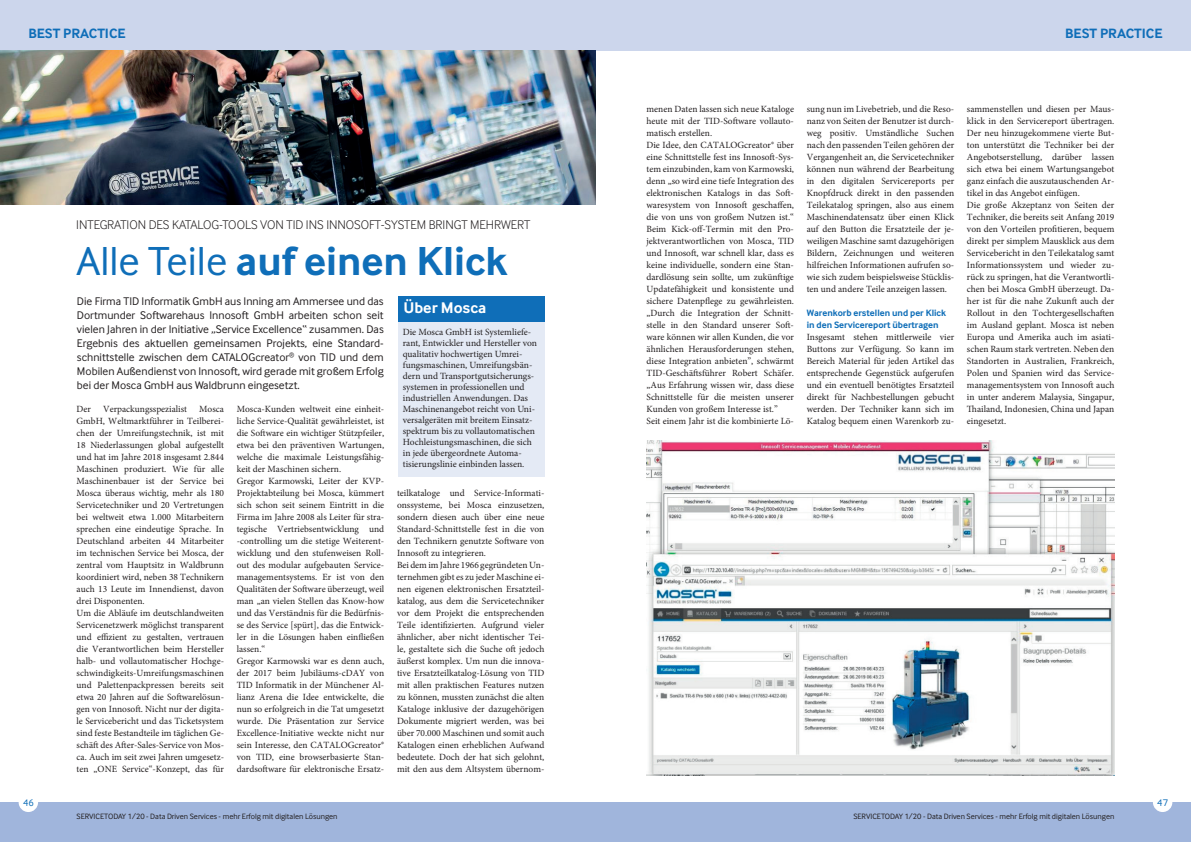
<style>
.page{position:relative;width:1191px;height:842px;background:#fff}
.page>*{position:absolute;margin:0;border:0;box-sizing:border-box;transform-origin:0 0}
.t1{font:700 42px "Inter Face";color:#0f6eb8}
.t2{font:700 16px "Inter Face";color:#fff}
.t3{font:700 14px "Inter Face";color:#0f6eb8}
.t4{font:300 13px "Inter Face";color:#231f20}
.t5{font:11.5px/14px "Inter Face";color:#231f20;text-align:justify}
.t6{font:10px "Inter Face";color:#0f6eb8}
.t7{font:9.5px/12px "Minion Pro";color:#231f20}
.t8{font:700 9.5px/12px "Inter Face";color:#0f6eb8}
.t9{font:8px "Inter Face";color:#231f20}
.s1{font-weight:400}
</style>
<div class="page">
<div style="left:0;top:802px;width:1191px;height:40px;background:#a0b5dc"></div>
<div style="left:0;top:0;width:1191px;height:51px;background:#ccd6ec"></div>
<div style="left:19px;top:792px;width:19px;height:20px;background:#fff;border-radius:50%"></div>
<div style="left:1152px;top:792px;width:20px;height:20px;background:#fff;border-radius:50%"></div>
<img style="left:0;top:50px;width:595px;height:155px">
<div style="left:398px;top:302px;width:146px;height:175px;background:#e4eaf5"></div>
<div style="left:398px;top:296px;width:146px;height:26px;background:#0f6eb8"></div>
<img style="left:646px;top:441px;width:468px;height:334px">
<h3 class="t3" style="left:28px;top:25px;width:99px">BEST PRACTICE</h3>
<h3 class="t3" style="left:1065px;top:25px;width:99px">BEST PRACTICE</h3>
<h3 class="t4" style="left:76px;top:217px;width:455px">INTEGRATION DES KATALOG-TOOLS VON TID INS INNOSOFT-SYSTEM BRINGT MEHRWERT</h3>
<h1 class="t1" style="left:77px;top:237px;width:432px"><span class="s1">Alle Teile</span> auf einen Klick</h1>
<p class="t5" style="left:77px;top:294px;width:308px">Die Firma TID Informatik GmbH aus Inning am Ammersee und das Dortmunder Softwarehaus Innosoft GmbH arbeiten schon seit vielen Jahren in der Initiative „Service Excellence“ zusammen. Das Ergebnis des aktuellen gemeinsamen Projekts, eine Standard&shy;schnittstelle zwischen dem CATALOGcreator<sup>®</sup> von TID und dem Mobilen Außendienst von Innosoft, wird gerade mit großem Erfolg bei der Mosca GmbH aus Waldbrunn eingesetzt.</p>
<p class="t7" style="left:77px;top:403px;width:149px;text-indent:123px">Mosca GmbH, Weltmarktführer in Teilberei&shy;chen der Umreifungstechnik, ist mit 18 Niederlassungen global aufgestellt und hat im Jahre 2018 insgesamt 2.844<br>Maschinen produziert. Wie für alle Maschinenbauer ist der Service bei Mosca überaus wichtig, mehr als 180<br>Servicetechniker und 20 Vertretungen bei weltweit etwa 1.000 Mitarbeitern sprechen eine eindeutige Sprache. In Deutschland arbeiten 44 Mitarbeiter im technischen Service bei Mosca, der zentral vom Hauptsitz in Waldbrunn koordiniert wird, neben 38 Technikern auch 13 Leute im Innendienst, davon drei Disponenten.<br>Um die Abläufe im deutschlandweiten Servicenetzwerk möglichst transparent und effizient zu gestalten, vertrauen die Verantwortlichen beim Hersteller halb- und vollautomatischer Hochge&shy;schwindigkeits-Umreifungsmaschinen und Palettenpackpressen bereits seit etwa 20 Jahren auf die Softwarelösun&shy;gen von Innosoft. Nicht nur der digita&shy;le Servicebericht und das Ticketsystem sind feste Bestandteile im täglichen Ge&shy;schäft des After-Sales-Service von Mos&shy;ca. Auch im seit zwei Jahren umgesetz&shy;ten „ONE Service“-Konzept, das für</p>
<p class="t7" style="left:237px;top:403px;width:149px">Mosca-Kunden weltweit eine einheit&shy;liche Service-Qualität gewährleistet, ist die Software ein wichtiger Stützpfeiler, etwa bei den präventiven Wartungen, welche die maximale Leistungsfähig&shy;keit der Maschinen sichern.<br>Gregor Karmowski, Leiter der KVP-Projektabteilung bei Mosca, kümmert sich schon seit seinem Eintritt in die Firma im Jahre 2008 als Leiter für stra&shy;tegische Vertriebsentwicklung und -controlling um die stetige Weiterent&shy;wicklung und den stufenweisen Roll&shy;out des modular aufgebauten Service&shy;managementsystems. Er ist von den Qualitäten der Software überzeugt, weil man „an vielen Stellen das Know-how und das Verständnis für die Bedürfnis&shy;se des Service [spürt], das die Entwick&shy;ler in die Lösungen haben einfließen lassen.“<br>Gregor Karmowski war es denn auch, der 2017 beim Jubiläums-cDAY von TID Informatik in der Münchener Al&shy;lianz Arena die Idee entwickelte, die nun so erfolgreich in die Tat umgesetzt wurde. Die Präsentation zur Service Excellence-Initiative weckte nicht nur sein Interesse, den CATALOGcreator® von TID, eine browserbasierte Stan&shy;dardsoftware für elektronische Ersatz-</p>
<p class="t7" style="left:77px;top:403px;width:16px">Der</p>
<p class="t7" style="left:103px;top:403px;width:85px">Verpackungsspezialist</p>
<h2 class="t2" style="left:403px;top:299px;width:85px">Über Mosca</h2>
<p class="t7" style="left:403px;top:327px;width:136px;line-height:11px">Die Mosca GmbH ist Systemliefe&shy;rant, Entwickler und Hersteller von qualitativ hochwertigen Umrei&shy;fungsmaschinen, Umreifungsbän&shy;dern und Transportgutsicherungs&shy;systemen in professionellen und industriellen Anwendungen. Das Maschinenangebot reicht von Uni&shy;versalgeräten mit breitem Einsatz&shy;spektrum bis zu vollautomatischen Hochleistungsmaschinen, die sich in jede übergeordnete Automa&shy;tisierungslinie einbinden lassen.</p>
<p class="t7" style="left:397px;top:487px;width:149px">teilkataloge und Service-Informati&shy;onssysteme, bei Mosca einzusetzen, sondern diesen auch über eine neue Standard-Schnittstelle fest in die von den Technikern genutzte Software von Innosoft zu integrieren.<br>Bei dem im Jahre 1966 gegründeten Un&shy;ternehmen gibt es zu jeder Maschine ei&shy;nen eigenen elektronischen Ersatzteil&shy;katalog, aus dem die Servicetechniker vor dem Projekt die entsprechenden Teile identifizierten. Aufgrund vieler ähnlicher, aber nicht identischer Tei&shy;le, gestaltete sich die Suche oft jedoch äußerst komplex. Um nun die innova&shy;tive Ersatzteilkatalog-Lösung von TID mit allen praktischen Features nutzen zu können, mussten zunächst die alten Kataloge inklusive der dazugehörigen Dokumente migriert werden, was bei über 70.000 Maschinen und somit auch Katalogen einen erheblichen Aufwand bedeutete. Doch der hat sich gelohnt, mit den aus dem Altsystem übernom-</p>
<p class="t7" style="left:646px;top:103px;width:149px">menen Daten lassen sich neue Kataloge heute mit der TID-Software vollauto&shy;matisch erstellen.<br>Die Idee, den CATALOGcreator® über eine Schnittstelle fest ins Innosoft-Sys&shy;tem einzubinden, kam von Karmowski, denn „so wird eine tiefe Integration des elektronischen Katalogs in das Soft&shy;waresystem von Innosoft geschaffen, die von uns von großem Nutzen ist.“ Beim Kick-off-Termin mit den Pro&shy;jektverantwortlichen von Mosca, TID und Innosoft, war schnell klar, dass es keine individuelle, sondern eine Stan&shy;dardlösung sein sollte, um zukünftige Updatefähigkeit und konsistente und sichere Datenpflege zu gewährleisten. „Durch die Integration der Schnitt&shy;stelle in den Standard unserer Soft&shy;ware können wir allen Kunden, die vor ähnlichen Herausforderungen stehen, diese Integration anbieten”, schwärmt TID-Geschäftsführer Robert Schäfer. „Aus Erfahrung wissen wir, dass diese Schnittstelle für die meisten unserer Kunden von großem Interesse ist.” Seit einem Jahr ist die kombinierte Lö-</p>
<p class="t7" style="left:806px;top:103px;width:149px;text-align:justify">sung nun im Livebetrieb, und die Reso&shy;nanz von Seiten der Benutzer ist durch&shy;weg positiv. Umständliche Suchen nach den passenden Teilen gehören der Vergangenheit an, die Servicetechniker können nun während der Bearbeitung in den digitalen Servicereports per Knopfdruck direkt in den passenden Teilekatalog springen, also aus einem Maschinendatensatz über einen Klick auf den Button die Ersatzteile der je&shy;weiligen Maschine samt dazugehörigen Bildern, Zeichnungen und weiteren hilfreichen Informationen aufrufen so&shy;wie sich zudem beispielsweise Stücklis&shy;ten und andere Teile anzeigen lassen.</p>
<p class="t8" style="left:806px;top:307px;width:141px">Warenkorb erstellen und per Klick in den Servicereport übertragen</p>
<p class="t7" style="left:806px;top:331px;width:149px;text-align:justify">Insgesamt stehen mittlerweile vier Buttons zur Verfügung. So kann im Bereich Material für jeden Artikel das entsprechende Gegenstück aufgerufen und ein eventuell benötigtes Ersatzteil direkt für Nachbestellungen gebucht werden. Der Techniker kann sich im Katalog bequem einen Warenkorb zu-</p>
<p class="t7" style="left:967px;top:103px;width:149px">sammenstellen und diesen per Maus&shy;klick in den Servicereport übertragen.<br>Der neu hinzugekommene vierte But&shy;ton unterstützt die Techniker bei der Angebotserstellung, darüber lassen sich etwa bei einem Wartungsangebot ganz einfach die auszutauschenden Ar&shy;tikel in das Angebot einfügen.<br>Die große Akzeptanz von Seiten der Techniker, die bereits seit Anfang 2019 von den Vorteilen profitieren, bequem direkt per simplem Mausklick aus dem Servicebericht in den Teilekatalog samt Informationssystem und wieder zu&shy;rück zu springen, hat die Verantwortli&shy;chen bei Mosca GmbH überzeugt. Da&shy;her ist für die nahe Zukunft auch der Rollout in den Tochtergesellschaften im Ausland geplant. Mosca ist neben Europa und Amerika auch im asiati&shy;schen Raum stark vertreten. Neben den Standorten in Australien, Frankreich, Polen und Spanien wird das Service&shy;managementsystem von Innosoft auch in unter anderem Malaysia, Singapur, Thailand, Indonesien, China und Japan eingesetzt.</p>
<p class="t6" style="left:23px;top:797px;width:12px">46</p>
<p class="t6" style="left:1157px;top:797px;width:12px">47</p>
<p class="t9" style="left:77px;top:812px;width:262px">SERVICETODAY 1/20 - Data Driven Services - mehr Erfolg mit digitalen Lösungen</p>
<p class="t9" style="left:853px;top:812px;width:262px">SERVICETODAY 1/20 - Data Driven Services - mehr Erfolg mit digitalen Lösungen</p>
</div>
